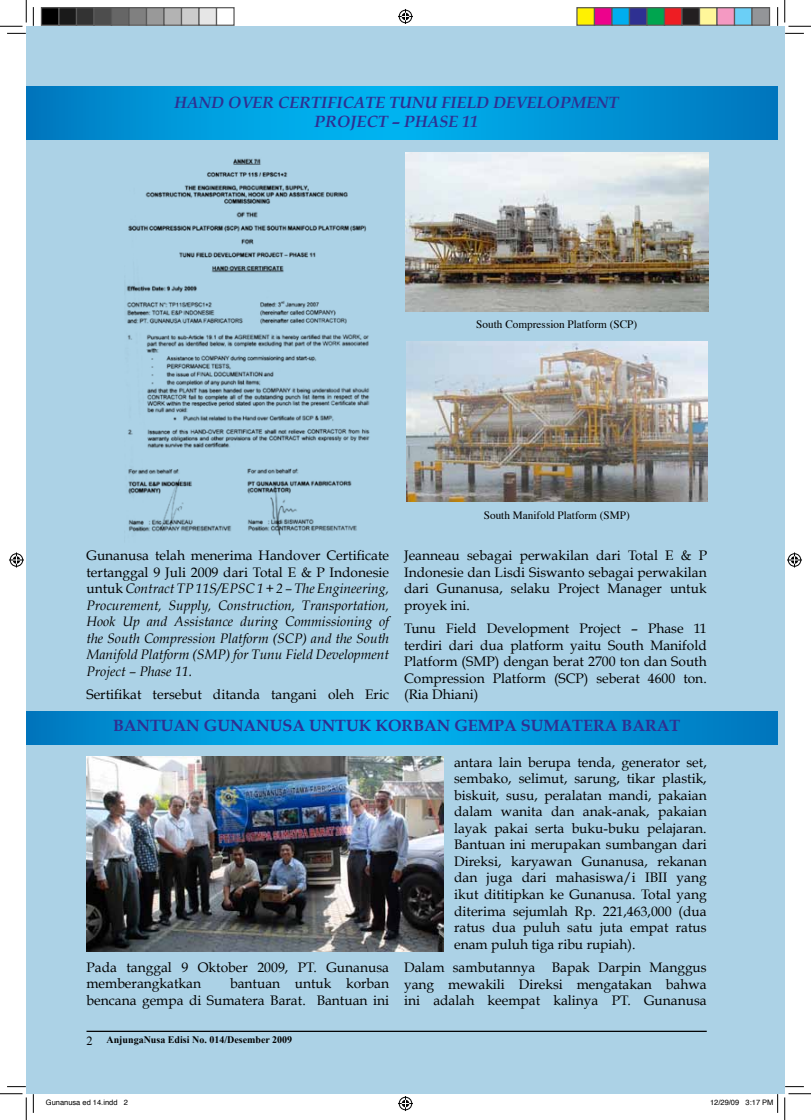
<style>
.page{position:relative;width:811px;height:1120px;background:#fff}
.page>*{position:absolute;margin:0;border:0;box-sizing:border-box;transform-origin:0 0}
.t1{font:italic 700 16.25px/19.5px "Book Antiqua";color:#2e3092;text-align:center}
.t2{font:700 16.25px "Book Antiqua";color:#2e3092}
.t3{font:13.75px/16.5px "Book Antiqua";color:#000;text-align:justify}
.t4{font:italic 13.75px/16.5px "Book Antiqua";color:#000;text-align:justify}
.t5{font:11.25px "Times";color:#000}
.t6{font:700 10px "Times New Roman";color:#000}
.t7{font:7.5px "Helvetica";color:#000}
.s1{font-style:normal}
.s2{font-weight:400;font-size:12.5px}
</style>
<div class="page">
<div style="left:26px;top:26px;width:751px;height:1067px;background:#acd2e6"></div>
<hr style="left:86px;top:1030px;width:621px;height:1px;background:#000">
<div style="left:777px;top:26px;width:8px;height:1067px;background:#acd2e6"></div>
<svg style="left:26px;top:86px;width:751px;height:54px;background:#0097d9"></svg>
<img style="left:405px;top:152px;width:303px;height:160px">
<img style="left:406px;top:342px;width:301px;height:159px">
<img style="left:127px;top:158px;width:243px;height:378px">
<svg style="left:26px;top:711px;width:751px;height:33px;background:#0097d9"></svg>
<img style="left:86px;top:756px;width:358px;height:194px">
<svg style="left:7px;top:33px;width:19px;height:1px"></svg>
<svg style="left:785px;top:33px;width:19px;height:1px"></svg>
<svg style="left:33px;top:7px;width:1px;height:19px"></svg>
<svg style="left:33px;top:1093px;width:1px;height:19px"></svg>
<svg style="left:777px;top:7px;width:1px;height:19px"></svg>
<svg style="left:0;top:0;width:27px;height:27px"></svg>
<svg style="left:0;top:1093px;width:27px;height:26px"></svg>
<svg style="left:784px;top:0;width:27px;height:27px"></svg>
<svg style="left:784px;top:1093px;width:27px;height:26px"></svg>
<svg style="left:398px;top:9px;width:15px;height:15px"></svg>
<svg style="left:398px;top:1096px;width:15px;height:14px"></svg>
<svg style="left:9px;top:552px;width:15px;height:15px"></svg>
<svg style="left:787px;top:552px;width:15px;height:15px"></svg>
<div style="left:41px;top:8px;width:18px;height:17px;background:#000"></div>
<div style="left:41px;top:7px;width:19px;height:19px;border:1px solid #595959"></div>
<div style="left:59px;top:8px;width:17px;height:17px;background:#1a1a1a"></div>
<div style="left:58px;top:7px;width:19px;height:19px;border:1px solid #595959"></div>
<div style="left:76px;top:8px;width:18px;height:17px;background:#333"></div>
<div style="left:76px;top:7px;width:19px;height:19px;border:1px solid #595959"></div>
<div style="left:94px;top:8px;width:17px;height:17px;background:#4d4d4d"></div>
<div style="left:93px;top:7px;width:19px;height:19px;border:1px solid #595959"></div>
<div style="left:111px;top:8px;width:18px;height:17px;background:#666"></div>
<div style="left:111px;top:7px;width:19px;height:19px;border:1px solid #595959"></div>
<div style="left:129px;top:8px;width:17px;height:17px;background:#808080"></div>
<div style="left:128px;top:7px;width:19px;height:19px;border:1px solid #595959"></div>
<div style="left:146px;top:8px;width:18px;height:17px;background:#999"></div>
<div style="left:146px;top:7px;width:19px;height:19px;border:1px solid #595959"></div>
<div style="left:164px;top:8px;width:17px;height:17px;background:#b3b3b3"></div>
<div style="left:163px;top:7px;width:19px;height:19px;border:1px solid #595959"></div>
<div style="left:181px;top:8px;width:18px;height:17px;background:#ccc"></div>
<div style="left:181px;top:7px;width:19px;height:19px;border:1px solid #595959"></div>
<div style="left:199px;top:8px;width:17px;height:17px;background:#e6e6e6"></div>
<div style="left:198px;top:7px;width:19px;height:19px;border:1px solid #595959"></div>
<div style="left:216px;top:7px;width:19px;height:19px;border:1px solid #595959"></div>
<div style="left:577px;top:8px;width:17px;height:17px;background:#fff101"></div>
<div style="left:576px;top:7px;width:19px;height:19px;border:1px solid #595959"></div>
<div style="left:594px;top:8px;width:18px;height:17px;background:#ed028c"></div>
<div style="left:594px;top:7px;width:18px;height:19px;border:1px solid #595959"></div>
<div style="left:612px;top:8px;width:17px;height:17px;background:#00aeef"></div>
<div style="left:611px;top:7px;width:19px;height:19px;border:1px solid #595959"></div>
<div style="left:629px;top:8px;width:18px;height:17px;background:#2e3092"></div>
<div style="left:629px;top:7px;width:18px;height:19px;border:1px solid #595959"></div>
<div style="left:647px;top:8px;width:17px;height:17px;background:#00a54f"></div>
<div style="left:646px;top:7px;width:19px;height:19px;border:1px solid #595959"></div>
<div style="left:664px;top:8px;width:18px;height:17px;background:#ee1d23"></div>
<div style="left:664px;top:7px;width:18px;height:19px;border:1px solid #595959"></div>
<div style="left:682px;top:8px;width:17px;height:17px;background:#231f20"></div>
<div style="left:681px;top:7px;width:19px;height:19px;border:1px solid #595959"></div>
<div style="left:699px;top:8px;width:18px;height:17px;background:#fff79a"></div>
<div style="left:699px;top:7px;width:18px;height:19px;border:1px solid #595959"></div>
<div style="left:717px;top:8px;width:17px;height:17px;background:#f499c2"></div>
<div style="left:716px;top:7px;width:19px;height:19px;border:1px solid #595959"></div>
<div style="left:734px;top:8px;width:18px;height:17px;background:#6bcff6"></div>
<div style="left:734px;top:7px;width:18px;height:19px;border:1px solid #595959"></div>
<div style="left:752px;top:8px;width:17px;height:17px;background:#939598"></div>
<div style="left:751px;top:7px;width:19px;height:19px;border:1px solid #595959"></div>
<svg style="left:745px;top:1093px;width:33px;height:19px"></svg>
<p class="t1" style="left:174px;top:93px;width:446px">HAND OVER CERTIFICATE TUNU FIELD DEVELOPMENT<br>PROJECT – PHASE 11</p>
<p class="t5" style="left:476px;top:314px;width:162px">South Compression Platform (SCP)</p>
<p class="t4" style="left:86px;top:547px;width:304px"><span class="s1">Gunanusa telah menerima Handover Certificate tertanggal 9 Juli 2009 dari Total E &amp; P Indonesie untuk</span> Contract TP 11S/EPSC 1 + 2 – The Engineering, Procurement, Supply, Construction, Transportation, Hook Up and Assistance during Commissioning of the South Compression Platform (SCP) and the South Manifold Platform (SMP) for Tunu Field Development Project – Phase 11.</p>
<p class="t3" style="left:86px;top:686px;width:304px">Sertifikat tersebut ditanda tangani oleh Eric</p>
<p class="t5" style="left:484px;top:504px;width:147px">South Manifold Platform (SMP)</p>
<p class="t3" style="left:404px;top:547px;width:304px">Jeanneau sebagai perwakilan dari Total E &amp; P Indonesie dan Lisdi Siswanto sebagai perwakilan dari Gunanusa, selaku Project Manager untuk proyek ini.</p>
<p class="t3" style="left:404px;top:620px;width:304px">Tunu Field Development Project – Phase 11 terdiri dari dua platform yaitu South Manifold Platform (SMP) dengan berat 2700 ton dan South Compression Platform (SCP) seberat 4600 ton. (Ria Dhiani)</p>
<p class="t2" style="left:113px;top:716px;width:568px">BANTUAN GUNANUSA UNTUK KORBAN GEMPA SUMATERA BARAT</p>
<p class="t3" style="left:86px;top:958px;width:304px">Pada tanggal 9 Oktober 2009, PT. Gunanusa memberangkatkan</p>
<p class="t3" style="left:86px;top:975px;width:304px;text-align:right">bantuan untuk korban<br>bencana gempa di Sumatera Barat. Bantuan ini</p>
<p class="t6" style="left:86px;top:1032px;width:207px"><span class="s2">2</span> AnjungaNusa Edisi No. 014/Desember 2009</p>
<p class="t3" style="left:454px;top:753px;width:254px">antara lain berupa tenda, generator set, sembako, selimut, sarung, tikar plastik, biskuit, susu, peralatan mandi, pakaian dalam wanita dan anak-anak, pakaian layak pakai serta buku-buku pelajaran.<br>Bantuan ini merupakan sumbangan dari Direksi, karyawan Gunanusa, rekanan dan juga dari mahasiswa/i IBII yang ikut dititipkan ke Gunanusa. Total yang diterima sejumlah Rp. 221,463,000 (dua ratus dua puluh satu juta empat ratus enam puluh tiga ribu rupiah).</p>
<p class="t3" style="left:404px;top:958px;width:304px">Dalam sambutannya Bapak Darpin Manggus yang mewakili Direksi mengatakan bahwa ini adalah keempat kalinya PT. Gunanusa</p>
<p class="t7" style="left:46px;top:1096px;width:84px">Gunanusa ed 14.indd 2</p>
<p class="t7" style="left:710px;top:1096px;width:65px">12/29/09 3:17 PM</p>
</div>
